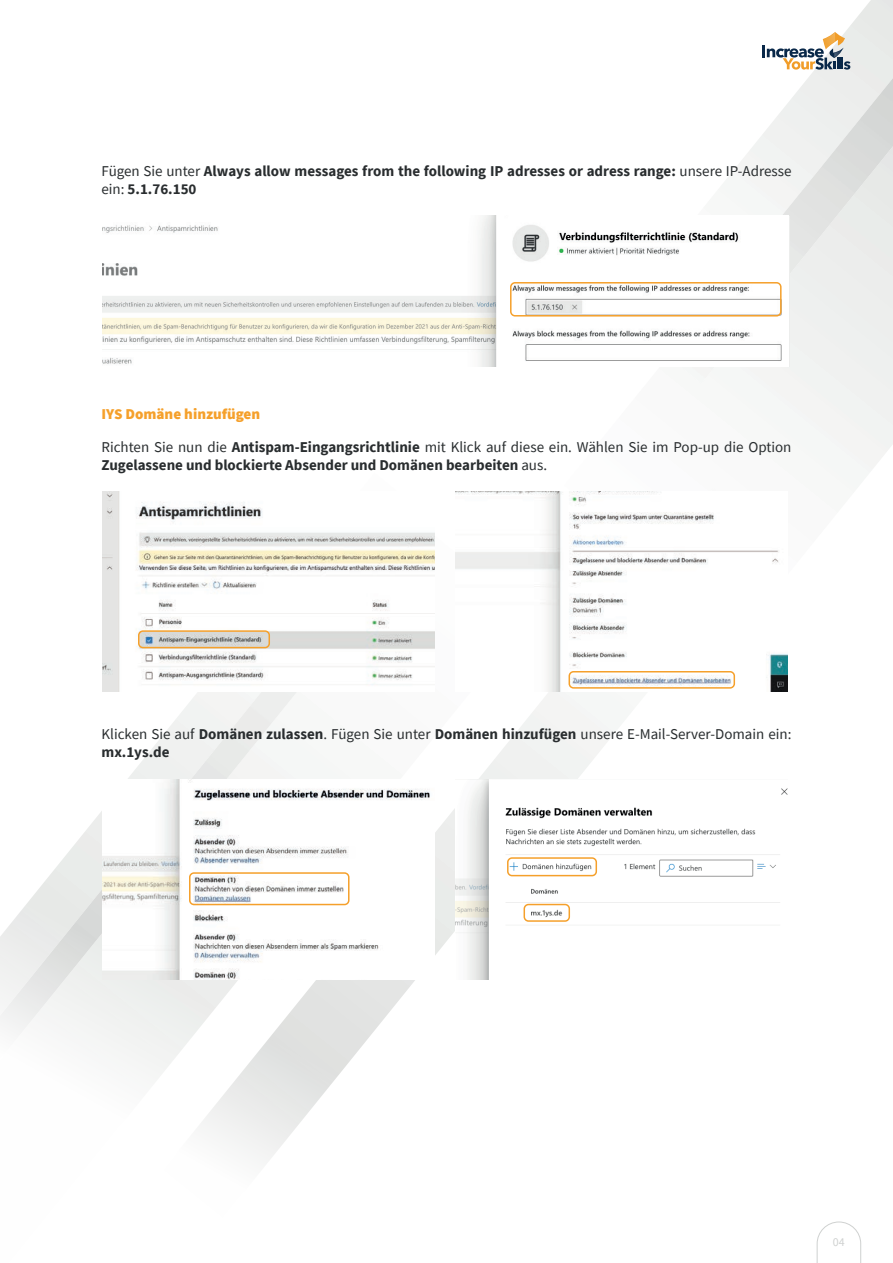
<style>
.page{position:relative;width:893px;height:1263px;background:#fff}
.page>*{position:absolute;margin:0;border:0;box-sizing:border-box;transform-origin:0 0}
.t1{font:700 15px/18px "Source Sans Pro";color:#292d2f}
.t2{font:15px/18px "Source Sans Pro";color:#292d2f}
.t3{font:900 15px "Source Sans Pro";color:#f5a02b}
.t4{font:12px "Source Sans Pro";color:#cfd1d0}
.s1{font-weight:400}
.s2{font-weight:700}
</style>
<div class="page">
<svg style="left:573px;top:383px;width:320px;height:109px"></svg>
<img style="left:692px;top:0;width:201px;height:383px">
<svg style="left:435px;top:559px;width:179px;height:421px"></svg>
<img style="left:656px;top:488px;width:117px;height:4px">
<img style="left:0;top:513px;width:415px;height:648px">
<svg style="left:762px;top:32px;width:88px;height:38px"></svg>
<svg style="left:816px;top:1221px;width:45px;height:42px"></svg>
<img style="left:103px;top:216px;width:686px;height:151px">
<div style="left:510px;top:282px;width:271px;height:35px;border:2px solid #f5a02b;border-radius:4px"></div>
<img style="left:456px;top:492px;width:332px;height:200px">
<img style="left:456px;top:779px;width:332px;height:200px">
<img style="left:103px;top:492px;width:332px;height:200px">
<img style="left:103px;top:779px;width:327px;height:200px">
<div style="left:568px;top:671px;width:167px;height:18px;border:2px solid #f5a02b;border-radius:4px"></div>
<div style="left:138px;top:630px;width:132px;height:18px;border:2px solid #f5a02b;border-radius:4px"></div>
<div style="left:189px;top:872px;width:160px;height:33px;border:2px solid #f5a02b;border-radius:4px"></div>
<div style="left:507px;top:857px;width:90px;height:19px;border:2px solid #f5a02b;border-radius:4px"></div>
<div style="left:523px;top:904px;width:47px;height:18px;border:2px solid #f5a02b;border-radius:4px"></div>
<p class="t1" style="left:101px;top:162px;width:691px"><span class="s1">Fügen Sie unter</span> Always allow messages from the following IP adresses or adress range: <span class="s1">unsere IP-Adresse ein:</span> 5.1.76.150</p>
<p class="t3" style="left:101px;top:404px;width:160px">IYS Domäne hinzufügen</p>
<p class="t1" style="left:101px;top:437px;width:691px"><span class="s1">Richten Sie nun die</span> Antispam-Eingangsrichtlinie <span class="s1">mit Klick auf diese ein. Wählen Sie im Pop-up die Option<br></span>Zugelassene und blockierte Absender und Domänen bearbeiten <span class="s1">aus.</span></p>
<p class="t2" style="left:101px;top:724px;width:691px">Klicken Sie auf <span class="s2">Domänen zulassen</span>. Fügen Sie unter <span class="s2">Domänen hinzufügen</span> unsere E-Mail-Server-Domain ein: <span class="s2">mx.1ys.de</span></p>
<p class="t4" style="left:833px;top:1234px;width:13px">04</p>
</div>
